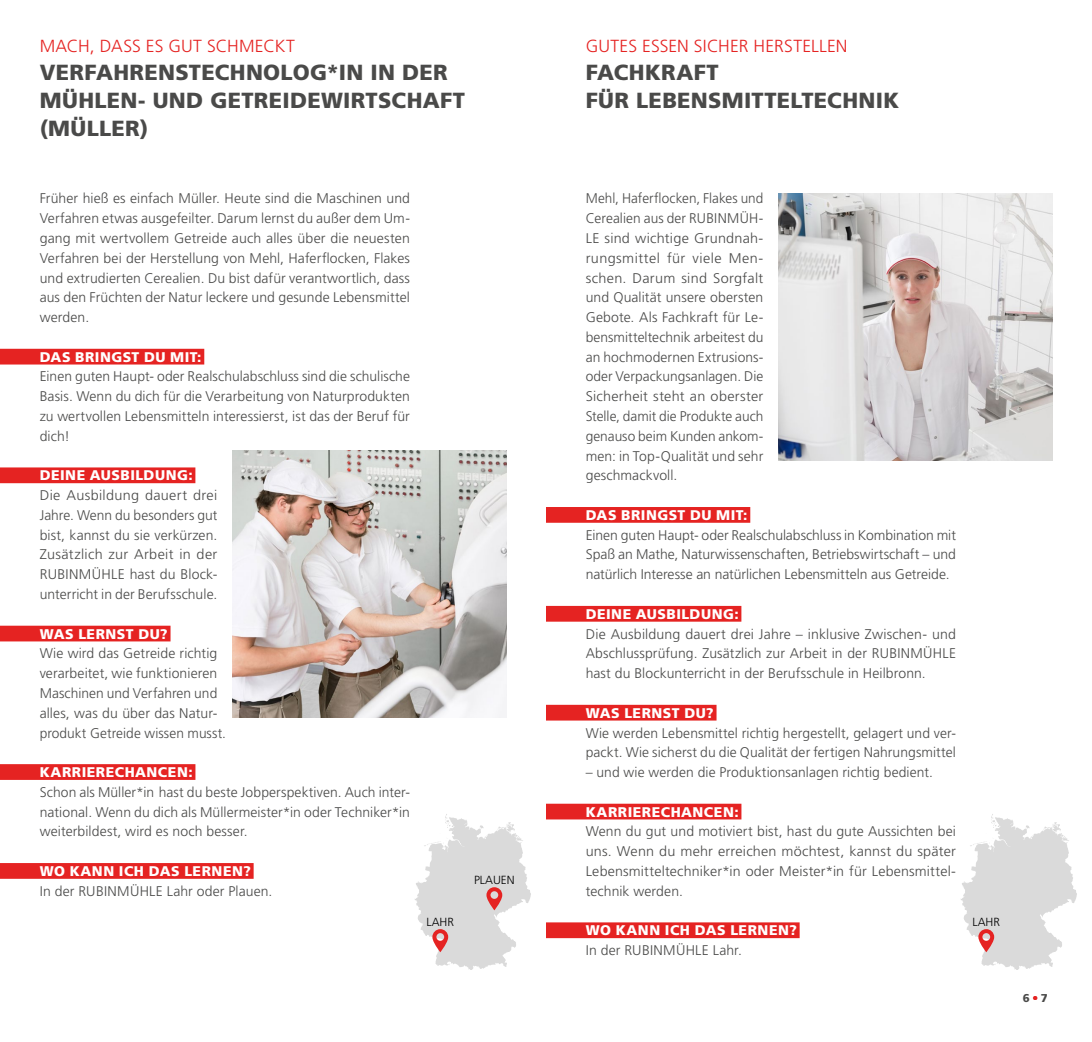
<style>
.page{position:relative;width:1092px;height:1042px;background:#fff}
.page>*{position:absolute;margin:0;border:0;box-sizing:border-box;transform-origin:0 0}
.t1{font:900 21.88px/28px "Frutiger LT Std";letter-spacing:.015em;color:#4a4a49}
.t2{font:300 17.5px "Frutiger LT Std";letter-spacing:.005em;color:#e52322}
.t3{font:300 14px/19.8px "Frutiger LT Std";letter-spacing:.005em;color:#4a4a49;text-align:justify}
.t4{font:900 14px "Frutiger LT Std";letter-spacing:.035em;color:#fff}
.t5{font:300 11.72px "Frutiger LT Std";color:#000}
.t6{font:900 11.38px "Frutiger LT Std";color:#4a4a49}
.s1{font-weight:700;color:#e52322}
</style>
<div class="page">
<img style="left:232px;top:451px;width:274px;height:267px">
<svg style="left:415px;top:814px;width:116px;height:155px"></svg>
<div style="left:0;top:349px;width:204px;height:15px;background:#e52322"></div>
<div style="left:0;top:467px;width:195px;height:16px;background:#e52322"></div>
<div style="left:0;top:626px;width:170px;height:15px;background:#e52322"></div>
<div style="left:0;top:764px;width:195px;height:16px;background:#e52322"></div>
<div style="left:0;top:863px;width:253px;height:16px;background:#e52322"></div>
<svg style="left:961px;top:814px;width:115px;height:155px"></svg>
<img style="left:778px;top:193px;width:274px;height:267px">
<div style="left:546px;top:507px;width:204px;height:16px;background:#e52322"></div>
<div style="left:546px;top:606px;width:195px;height:16px;background:#e52322"></div>
<div style="left:546px;top:705px;width:170px;height:15px;background:#e52322"></div>
<div style="left:546px;top:804px;width:195px;height:15px;background:#e52322"></div>
<div style="left:546px;top:922px;width:253px;height:16px;background:#e52322"></div>
<p class="t2" style="left:40px;top:36px;width:257px">MACH, DASS ES GUT SCHMECKT</p>
<h1 class="t1" style="left:40px;top:58px;width:427px">VERFAHRENSTECHNOLOG*IN IN DER<br>MÜHLEN- UND GETREIDEWIRTSCHAFT (MÜLLER)</h1>
<p class="t3" style="left:40px;top:189px;width:372px">Früher hieß es einfach Müller. Heute sind die Maschinen und Verfahren etwas ausgefeilter. Darum lernst du außer dem Um&shy;gang mit wertvollem Getreide auch alles über die neuesten Verfahren bei der Herstellung von Mehl, Haferflocken, Flakes und extrudierten Cerealien. Du bist dafür verantwortlich, dass aus den Früchten der Natur leckere und gesunde Lebensmittel werden.</p>
<p class="t4" style="left:40px;top:348px;width:163px">DAS BRINGST DU MIT:</p>
<p class="t3" style="left:40px;top:367px;width:372px">Einen guten Haupt- oder Realschulabschluss sind die schulische Basis. Wenn du dich für die Verarbeitung von Naturprodukten zu wertvollen Lebensmitteln interessierst, ist das der Beruf für dich!</p>
<p class="t4" style="left:40px;top:467px;width:154px">DEINE AUSBILDUNG:</p>
<p class="t3" style="left:40px;top:485px;width:179px">Die Ausbildung dauert drei Jahre. Wenn du besonders gut bist, kannst du sie verkürzen.<br>Zusätzlich zur Arbeit in der RUBINMÜHLE hast du Block&shy;unterricht in der Berufsschule.</p>
<p class="t4" style="left:40px;top:625px;width:129px">WAS LERNST DU?</p>
<p class="t3" style="left:40px;top:644px;width:188px;text-align:left">Wie wird das Getreide richtig verarbeitet, wie funktionieren<br>Maschinen und Verfahren und alles, was du über das Natur&shy;produkt Getreide wissen musst.</p>
<p class="t4" style="left:40px;top:764px;width:154px">KARRIERECHANCEN:</p>
<p class="t3" style="left:40px;top:782px;width:372px">Schon als Müller*in hast du beste Jobperspektiven. Auch inter&shy;national. Wenn du dich als Müllermeister*in oder Techniker*in weiterbildest, wird es noch besser.</p>
<p class="t4" style="left:40px;top:862px;width:213px">WO KANN ICH DAS LERNEN?</p>
<p class="t3" style="left:40px;top:881px;width:234px">In der RUBINMÜHLE Lahr oder Plauen.</p>
<p class="t5" style="left:426px;top:915px;width:29px">LAHR</p>
<p class="t5" style="left:474px;top:873px;width:42px">PLAUEN</p>
<p class="t2" style="left:585px;top:36px;width:263px">GUTES ESSEN SICHER HERSTELLEN</p>
<h1 class="t1" style="left:585px;top:58px;width:315px">FACHKRAFT<br>FÜR LEBENSMITTELTECHNIK</h1>
<p class="t3" style="left:585px;top:189px;width:179px">Mehl, Haferflocken, Flakes und Cerealien aus der RUBINMÜH-LE sind wichtige Grundnah&shy;rungsmittel für viele Men&shy;schen. Darum sind Sorgfalt und Qualität unsere obersten Gebote. Als Fachkraft für Le&shy;bensmitteltechnik arbeitest du an hochmodernen Extrusions&shy;oder Verpackungsanlagen. Die Sicherheit steht an oberster Stelle, damit die Produkte auch genauso beim Kunden ankom&shy;men: in Top-Qualität und sehr geschmackvoll.</p>
<p class="t4" style="left:585px;top:506px;width:163px">DAS BRINGST DU MIT:</p>
<p class="t3" style="left:585px;top:525px;width:372px">Einen guten Haupt- oder Realschulabschluss in Kombination mit Spaß an Mathe, Naturwissenschaften, Betriebswirtschaft – und natürlich Interesse an natürlichen Lebensmitteln aus Getreide.</p>
<p class="t4" style="left:585px;top:605px;width:154px">DEINE AUSBILDUNG:</p>
<p class="t3" style="left:585px;top:624px;width:372px">Die Ausbildung dauert drei Jahre – inklusive Zwischen- und Abschlussprüfung. Zusätzlich zur Arbeit in der RUBINMÜHLE hast du Blockunterricht in der Berufsschule in Heilbronn.</p>
<p class="t4" style="left:585px;top:704px;width:129px">WAS LERNST DU?</p>
<p class="t3" style="left:585px;top:723px;width:372px">Wie werden Lebensmittel richtig hergestellt, gelagert und ver&shy;packt. Wie sicherst du die Qualität der fertigen Nahrungsmittel</p>
<p class="t3" style="left:585px;top:762px;width:349px">– und wie werden die Produktionsanlagen richtig bedient.</p>
<p class="t4" style="left:585px;top:803px;width:154px">KARRIERECHANCEN:</p>
<p class="t3" style="left:585px;top:822px;width:372px">Wenn du gut und motiviert bist, hast du gute Aussichten bei uns. Wenn du mehr erreichen möchtest, kannst du später Lebensmitteltechniker*in oder Meister*in für Lebensmittel&shy;technik werden.</p>
<p class="t4" style="left:585px;top:922px;width:213px">WO KANN ICH DAS LERNEN?</p>
<p class="t3" style="left:585px;top:940px;width:158px">In der RUBINMÜHLE Lahr.</p>
<p class="t5" style="left:972px;top:915px;width:29px">LAHR</p>
<p class="t6" style="left:1022px;top:991px;width:26px">6<span class="s1">•</span>7</p>
</div>
